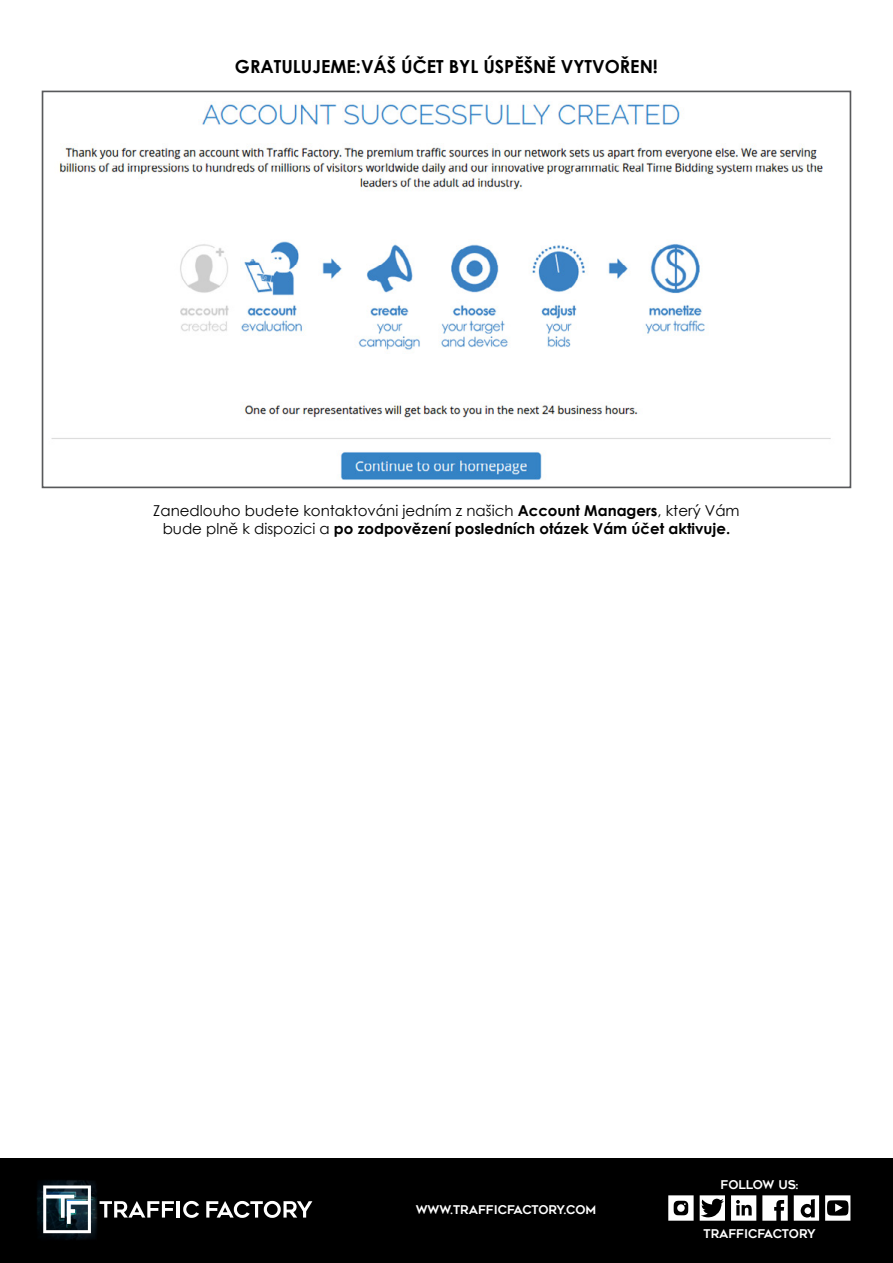
<style>
.page{position:relative;width:893px;height:1263px;background:#fff}
.page>*{position:absolute;margin:0;border:0;box-sizing:border-box;transform-origin:0 0}
.t1{font:700 18px "Century Gothic";color:#000}
.t2{font:15px/18px "Century Gothic";color:#000;text-align:center}
.t3{font:12px "Geometos";color:#fff}
.s1{font-weight:700}
</style>
<div class="page">
<img style="left:51px;top:103px;width:780px;height:377px">
<div style="left:42px;top:91px;width:809px;height:397px;border:2px solid #58595b"></div>
<div style="left:0;top:1158px;width:893px;height:105px;background:#000"></div>
<img style="left:37px;top:1180px;width:63px;height:60px">
<svg style="left:100px;top:1201px;width:74px;height:16px"></svg>
<hr style="left:177px;top:1201px;width:3px;height:16px;background:#fff">
<svg style="left:183px;top:1201px;width:16px;height:17px"></svg>
<svg style="left:206px;top:1201px;width:106px;height:17px"></svg>
<svg style="left:43px;top:1185px;width:48px;height:48px;background:#697981"></svg>
<svg style="left:700px;top:1195px;width:25px;height:26px"></svg>
<svg style="left:825px;top:1195px;width:25px;height:26px"></svg>
<svg style="left:731px;top:1195px;width:25px;height:26px"></svg>
<svg style="left:794px;top:1195px;width:25px;height:26px"></svg>
<svg style="left:668px;top:1195px;width:26px;height:26px"></svg>
<svg style="left:762px;top:1195px;width:26px;height:26px"></svg>
<p class="t1" style="left:235px;top:53px;width:424px">GRATULUJEME:VÁŠ ÚČET BYL ÚSPĚŠNĚ VYTVOŘEN!</p>
<p class="t2" style="left:153px;top:501px;width:588px">Zanedlouho budete kontaktováni jedním z našich <span class="s1">Account Managers</span>, který Vám bude plně k dispozici a <span class="s1">po zodpovězení posledních otázek Vám účet aktivuje.</span></p>
<p class="t3" style="left:416px;top:1203px;width:182px">WWW.TRAFFICFACTORY.COM</p>
<p class="t3" style="left:721px;top:1178px;width:79px">FOLLOW US:</p>
<p class="t3" style="left:703px;top:1226px;width:114px">TRAFFICFACTORY</p>
</div>
